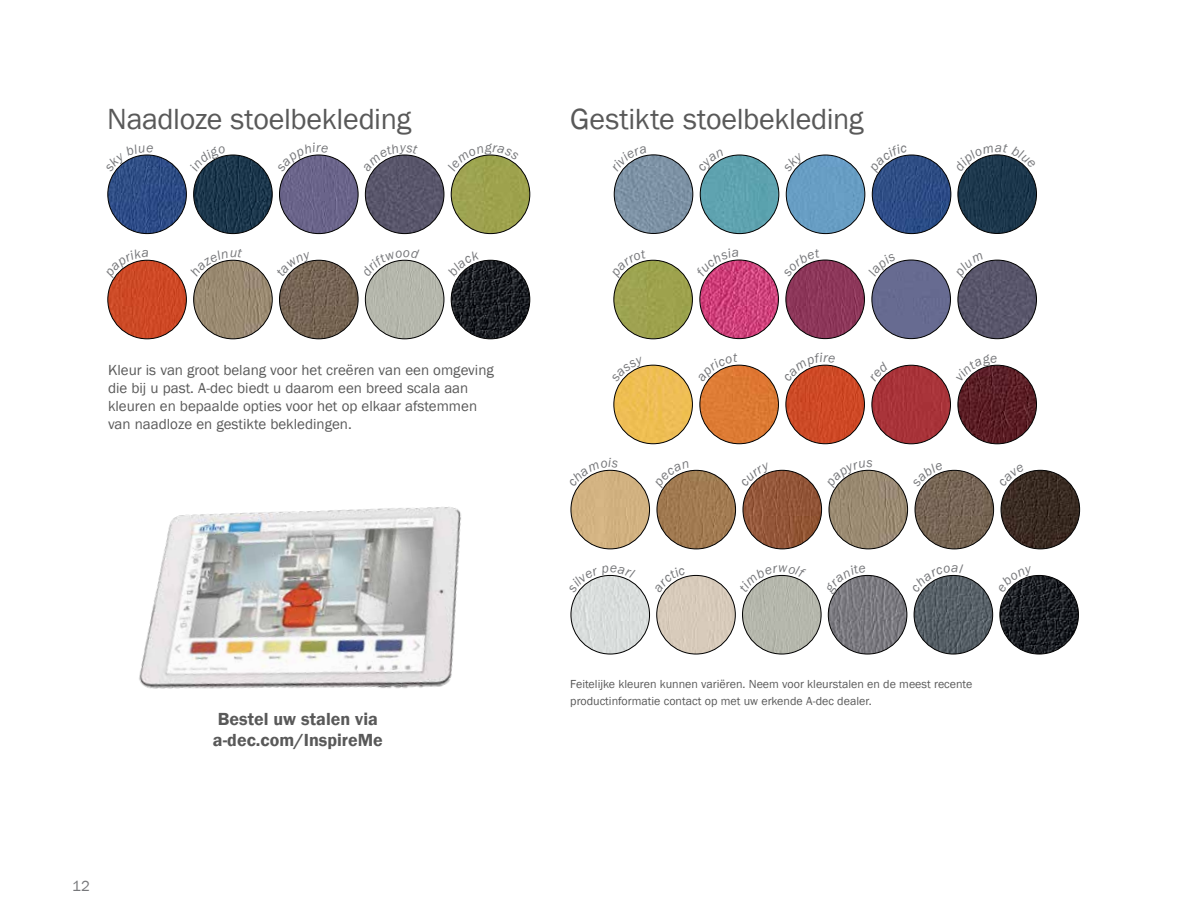
<style>
.page{position:relative;width:1188px;height:918px;background:#fff}
.page>*{position:absolute;margin:0;border:0;box-sizing:border-box;transform-origin:0 0}
.t1{font:30px "Franklin Gothic";letter-spacing:-.01em;color:#595959}
.t2{font:600 18px/21px "Franklin Gothic";color:#595959}
.t3{font:15px/18px "Franklin Gothic";color:#595959}
.t4{font:15px "Franklin Gothic";color:#77787b}
.t5{font:12px/16.5px "Franklin Gothic";color:#595959}
</style>
<div class="page">
<img style="left:571px;top:575px;width:79px;height:79px;border-radius:39px">
<img style="left:657px;top:470px;width:79px;height:79px;border-radius:39px">
<div style="left:657px;top:470px;width:79px;height:79px;border:1px solid #000;border-radius:50%"></div>
<div style="left:657px;top:575px;width:78px;height:79px;background:#d7caba;border-radius:39px"></div>
<div style="left:656px;top:575px;width:80px;height:79px;border:1px solid #000;border-radius:50%"></div>
<img style="left:743px;top:470px;width:79px;height:79px;border-radius:39px">
<div style="left:743px;top:470px;width:79px;height:79px;border:1px solid #000;border-radius:50%"></div>
<img style="left:1001px;top:470px;width:79px;height:79px;border-radius:39px">
<div style="left:1001px;top:470px;width:79px;height:79px;border:1px solid #000;border-radius:50%"></div>
<img style="left:786px;top:260px;width:78px;height:79px;border-radius:39px">
<div style="left:786px;top:260px;width:79px;height:79px;border:1px solid #000;border-radius:50%"></div>
<img style="left:700px;top:260px;width:78px;height:79px;border-radius:39px">
<img style="left:914px;top:575px;width:79px;height:79px;border-radius:39px">
<img style="left:614px;top:260px;width:78px;height:79px;border-radius:39px">
<div style="left:613px;top:260px;width:80px;height:79px;border:1px solid #000;border-radius:50%"></div>
<img style="left:1000px;top:575px;width:78px;height:79px;border-radius:39px">
<div style="left:999px;top:575px;width:80px;height:79px;border:1px solid #000;border-radius:50%"></div>
<img style="left:614px;top:365px;width:78px;height:79px;border-radius:39px">
<div style="left:613px;top:365px;width:80px;height:79px;border:1px solid #000;border-radius:50%"></div>
<div style="left:786px;top:155px;width:79px;height:79px;background:#689ec4;border-radius:39px"></div>
<div style="left:786px;top:155px;width:79px;height:79px;border:1px solid #000;border-radius:50%"></div>
<img style="left:614px;top:155px;width:79px;height:78px;border-radius:39px">
<div style="left:614px;top:155px;width:79px;height:79px;border:1px solid #000;border-radius:50%"></div>
<img style="left:872px;top:155px;width:79px;height:79px;border-radius:39px">
<div style="left:872px;top:155px;width:79px;height:79px;border:1px solid #000;border-radius:50%"></div>
<img style="left:829px;top:470px;width:79px;height:79px;border-radius:39px">
<img style="left:915px;top:470px;width:79px;height:79px;border-radius:39px">
<div style="left:915px;top:470px;width:79px;height:79px;border:1px solid #000;border-radius:50%"></div>
<div style="left:872px;top:365px;width:78px;height:79px;background:#a83339;border-radius:39px"></div>
<div style="left:872px;top:365px;width:79px;height:79px;border:1px solid #000;border-radius:50%"></div>
<img style="left:958px;top:365px;width:79px;height:79px;border-radius:39px">
<img style="left:958px;top:260px;width:79px;height:79px;border-radius:39px">
<div style="left:958px;top:260px;width:79px;height:79px;border:1px solid #000;border-radius:50%"></div>
<div style="left:700px;top:155px;width:79px;height:79px;background:#5ea2af;border-radius:39px"></div>
<div style="left:700px;top:155px;width:79px;height:79px;border:1px solid #000;border-radius:50%"></div>
<img style="left:828px;top:575px;width:79px;height:79px;border-radius:39px">
<img style="left:958px;top:155px;width:79px;height:78px;border-radius:39px">
<img style="left:571px;top:470px;width:79px;height:79px;border-radius:39px">
<img style="left:786px;top:365px;width:78px;height:79px;border-radius:39px">
<img style="left:700px;top:365px;width:78px;height:79px;border-radius:39px">
<img style="left:743px;top:575px;width:78px;height:79px;border-radius:39px">
<div style="left:872px;top:260px;width:78px;height:79px;background:#676b91;border-radius:39px"></div>
<div style="left:872px;top:260px;width:79px;height:79px;border:1px solid #000;border-radius:50%"></div>
<img style="left:194px;top:155px;width:78px;height:79px;border-radius:39px">
<div style="left:193px;top:155px;width:80px;height:79px;border:1px solid #000;border-radius:50%"></div>
<img style="left:280px;top:260px;width:78px;height:79px;border-radius:39px">
<div style="left:279px;top:260px;width:79px;height:79px;border:1px solid #000;border-radius:50%"></div>
<img style="left:365px;top:155px;width:79px;height:79px;border-radius:39px">
<img style="left:365px;top:260px;width:79px;height:79px;border-radius:39px">
<img style="left:108px;top:155px;width:78px;height:79px;border-radius:39px">
<img style="left:108px;top:260px;width:78px;height:79px;border-radius:39px">
<img style="left:451px;top:260px;width:79px;height:79px;border-radius:39px">
<div style="left:451px;top:260px;width:79px;height:79px;border:1px solid #000;border-radius:50%"></div>
<img style="left:451px;top:155px;width:79px;height:79px;border-radius:39px">
<img style="left:280px;top:155px;width:78px;height:79px;border-radius:39px">
<img style="left:194px;top:260px;width:78px;height:79px;border-radius:39px">
<img style="left:139px;top:507px;width:322px;height:182px">
<svg style="left:577px;top:574px;width:59px;height:19px"></svg>
<svg style="left:662px;top:470px;width:27px;height:19px"></svg>
<svg style="left:663px;top:576px;width:23px;height:16px"></svg>
<svg style="left:749px;top:471px;width:22px;height:16px"></svg>
<svg style="left:1007px;top:473px;width:17px;height:14px"></svg>
<svg style="left:792px;top:259px;width:28px;height:18px"></svg>
<svg style="left:706px;top:259px;width:33px;height:18px"></svg>
<svg style="left:921px;top:574px;width:42px;height:18px"></svg>
<svg style="left:619px;top:260px;width:27px;height:19px"></svg>
<svg style="left:1006px;top:575px;width:27px;height:17px"></svg>
<svg style="left:620px;top:365px;width:24px;height:17px"></svg>
<svg style="left:792px;top:160px;width:13px;height:12px"></svg>
<svg style="left:620px;top:155px;width:27px;height:17px"></svg>
<svg style="left:878px;top:154px;width:29px;height:19px"></svg>
<svg style="left:834px;top:469px;width:38px;height:20px"></svg>
<svg style="left:921px;top:471px;width:22px;height:17px"></svg>
<svg style="left:878px;top:371px;width:11px;height:11px"></svg>
<svg style="left:964px;top:364px;width:33px;height:18px"></svg>
<svg style="left:964px;top:262px;width:19px;height:16px"></svg>
<svg style="left:706px;top:157px;width:18px;height:15px"></svg>
<svg style="left:833px;top:575px;width:33px;height:19px"></svg>
<svg style="left:964px;top:154px;width:66px;height:18px"></svg>
<svg style="left:577px;top:469px;width:41px;height:18px"></svg>
<svg style="left:792px;top:364px;width:43px;height:18px"></svg>
<svg style="left:706px;top:364px;width:32px;height:18px"></svg>
<svg style="left:749px;top:574px;width:57px;height:18px"></svg>
<svg style="left:878px;top:262px;width:18px;height:15px"></svg>
<svg style="left:200px;top:155px;width:26px;height:17px"></svg>
<svg style="left:286px;top:260px;width:25px;height:17px"></svg>
<svg style="left:372px;top:154px;width:46px;height:18px"></svg>
<svg style="left:372px;top:259px;width:48px;height:18px"></svg>
<svg style="left:114px;top:154px;width:39px;height:18px"></svg>
<svg style="left:113px;top:259px;width:35px;height:20px"></svg>
<svg style="left:458px;top:261px;width:22px;height:16px"></svg>
<svg style="left:457px;top:154px;width:62px;height:18px"></svg>
<svg style="left:286px;top:154px;width:42px;height:18px"></svg>
<svg style="left:200px;top:259px;width:42px;height:18px"></svg>
<h1 class="t1" style="left:107px;top:100px;width:305px">Naadloze stoelbekleding</h1>
<h1 class="t1" style="left:570px;top:100px;width:295px">Gestikte stoelbekleding</h1>
<p class="t3" style="left:108px;top:362px;width:387px">Kleur is van groot belang voor het creëren van een omgeving die bij u past. A-dec biedt u daarom een breed scala aan kleuren en bepaalde opties voor het op elkaar afstemmen van naadloze en gestikte bekledingen.</p>
<p class="t4" style="left:72px;top:877px;width:19px">12</p>
<p class="t2" style="left:213px;top:709px;width:171px">Bestel uw stalen via a-dec.com/InspireMe</p>
<p class="t5" style="left:570px;top:676px;width:404px">Feitelijke kleuren kunnen variëren. Neem voor kleurstalen en de meest recente productinformatie contact op met uw erkende A-dec dealer.</p>
</div>
